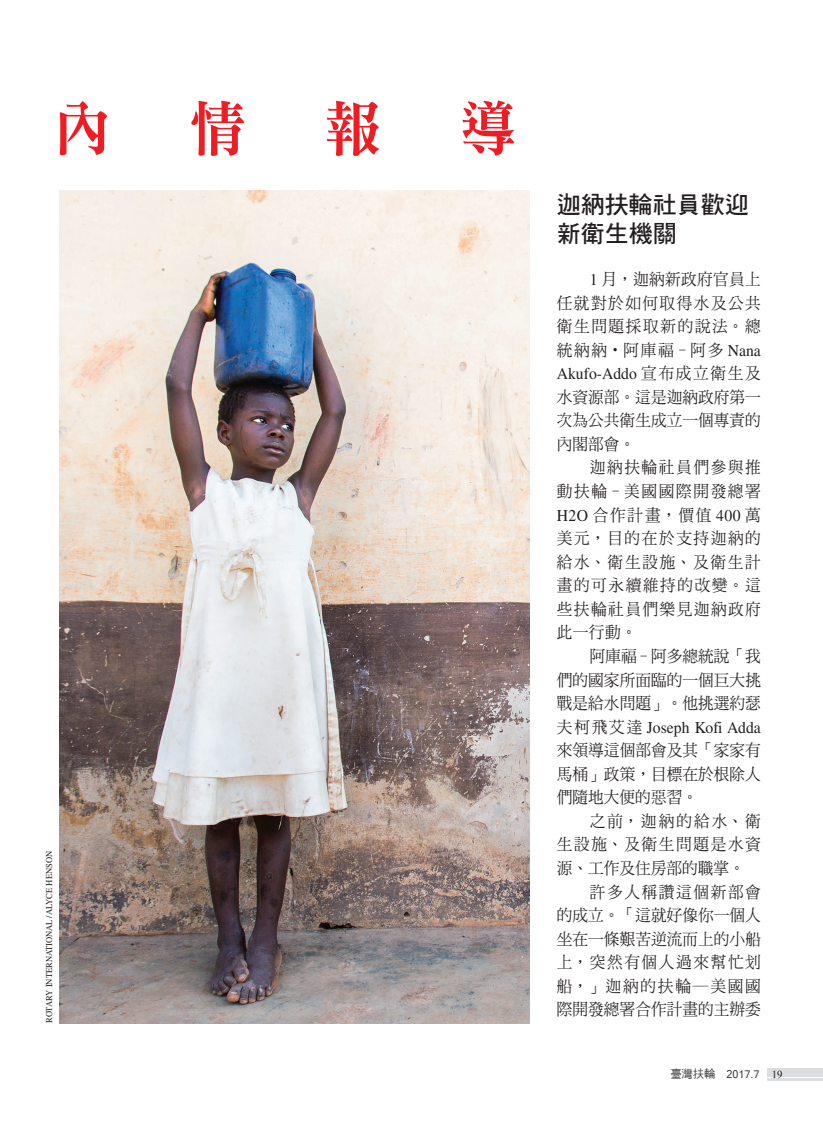
<style>
.page{position:relative;width:823px;height:1127px;background:#fff}
.page>*{position:absolute;margin:0;border:0;box-sizing:border-box;transform-origin:0 0}
.t1{font:60px "DF Ming Std W9";color:#ee1d23;scale:.95 1}
.t2{font:24px/28.5px "DF Hei Std W7";color:#231f20}
.t3{font:16.5px/23.5px "DF Ming Std W5";color:#231f20;text-align:justify;scale:.95 1}
.t4{font:16.5px "Times LT Std";color:#231f20;scale:.95 1}
.t5{font:16.5px "DF Ming Std W5";letter-spacing:.1em;color:#231f20;scale:.95 1}
.t6{font:16.5px "DF Ming Std W5";letter-spacing:.115em;color:#231f20;scale:.95 1}
.t7{font:12px "Latha";color:#3e3e3f}
.t8{font:9px "Times LT Std";color:#231f20;scale:.95 1}
.s1{font-family:"Times LT Std"}
.s2{font-family:"DF Ming Md HK BF"}
.s3{font-family:"DF Ming Std W5"}
.s4{font-family:"DF Hei Md HK BF";font-size:11.25px}
.s5{font-family:"Aparajita";font-size:13.5px;color:#231f20}
</style>
<div class="page">
<img style="left:60px;top:190px;width:469px;height:832px">
<div style="left:767px;top:1067px;width:56px;height:9px;background:#dcdddf"></div>
<hr style="left:767px;top:1078px;width:56px;height:2px;background:#dcdddf">
<h1 class="t1" style="left:54px;top:96px;width:61px">內</h1>
<h1 class="t1" style="left:189px;top:96px;width:61px">情</h1>
<h1 class="t1" style="left:324px;top:96px;width:62px">報</h1>
<h1 class="t1" style="left:459px;top:96px;width:61px">導</h1>
<p class="t8" style="left:44px;top:1022px;width:182px;rotate:-90deg">ROTARY INTERNATIONAL /ALYCE HENSON</p>
<h2 class="t2" style="left:557px;top:190px;width:194px">迦納扶輪社員歡迎新衛生機關</h2>
<p class="t3" style="left:557px;top:267px;width:216px;text-indent:33px"><span class="s1">1</span> 月，迦納新政府官員上任就對於如何取得水及公共衛生問題採取新的說法。總統納納<span class="s2">‧</span>阿庫福 <span class="s2">-</span> 阿多 <span class="s1">Nana</span></p>
<p class="t4" style="left:557px;top:364px;width:216px">Akufo-Addo <span class="s3">宣布成立衛生及</span></p>
<p class="t3" style="left:557px;top:385px;width:216px">水資源部。這是迦納政府第一次為公共衛生成立一個專責的內閣部會。</p>
<p class="t3" style="left:557px;top:455px;width:216px;text-indent:33px">迦納扶輪社員們參與推動扶輪 <span class="s2">-</span> 美國國際開發總署<span class="s1">H2O</span> 合作計畫，價值 <span class="s1">400</span> 萬美元，目的在於支持迦納的給水、衛生設施、及衛生計畫的可永續維持的改變。這些扶輪社員們樂見迦納政府此一行動。</p>
<p class="t3" style="left:557px;top:644px;width:216px;text-indent:33px">阿庫福 <span class="s2">-</span> 阿多總統說「我們的國家所面臨的一個巨大挑戰是給水問題」。他挑選約瑟</p>
<p class="t4" style="left:557px;top:717px;width:216px"><span class="s3">夫柯飛艾達</span> Joseph Kofi Adda</p>
<p class="t3" style="left:557px;top:738px;width:216px">來領導這個部會及其「家家有馬桶」政策，目標在於根除人們隨地大便的惡習。</p>
<p class="t3" style="left:590px;top:808px;width:182px">之前，迦納的給水、衛</p>
<p class="t5" style="left:557px;top:835px;width:216px">生設施、及衛生問題是水資</p>
<p class="t3" style="left:557px;top:855px;width:200px">源、工作及住房部的職掌。</p>
<p class="t5" style="left:590px;top:882px;width:182px">許多人稱讚這個新部會</p>
<p class="t3" style="left:557px;top:903px;width:216px">的成立。「這就好像你一個人</p>
<p class="t3" style="left:557px;top:926px;width:216px">坐在一條艱苦逆流而上的小船</p>
<p class="t5" style="left:557px;top:953px;width:216px">上，突然有個人過來幫忙划</p>
<p class="t6" style="left:557px;top:976px;width:216px">船，」迦納的扶輪<span class="s2">─</span>美國國</p>
<p class="t3" style="left:557px;top:997px;width:216px">際開發總署合作計畫的主辦委</p>
<p class="t7" style="left:670px;top:1064px;width:114px"><span class="s4">臺灣扶輪　</span>2017.7 <span class="s5">19</span></p>
</div>
